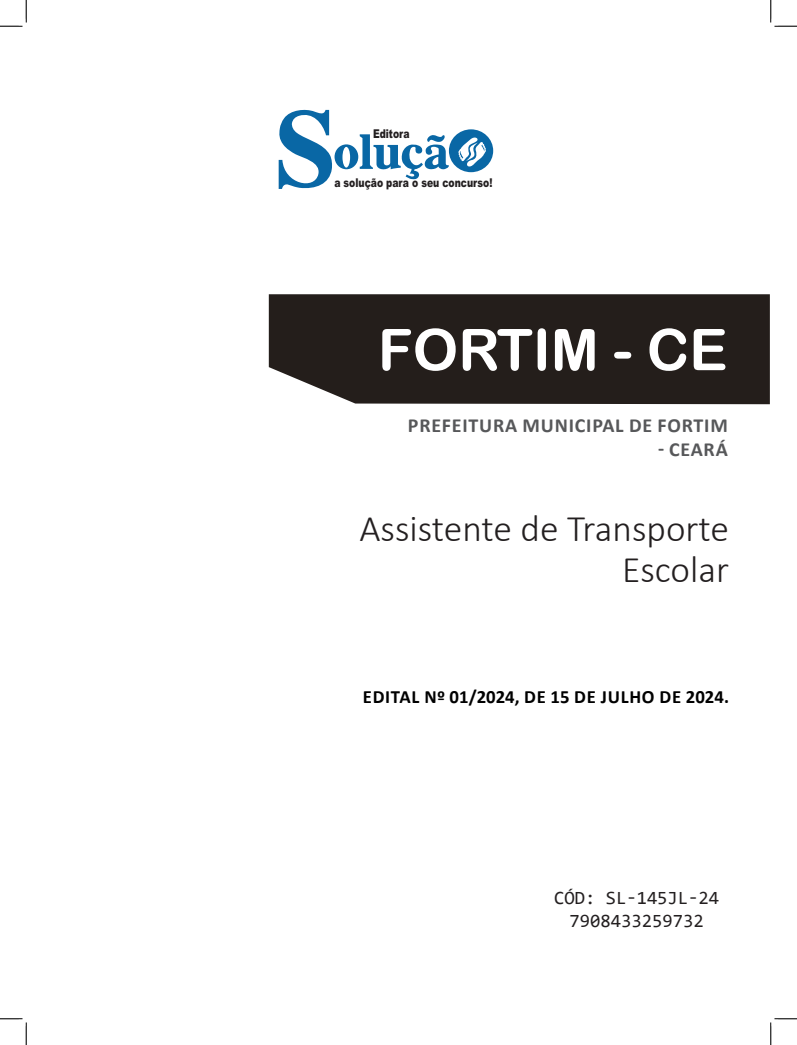
<style>
.page{position:relative;width:797px;height:1045px;background:#fff}
.page>*{position:absolute;margin:0;border:0;box-sizing:border-box;transform-origin:0 0}
.TÍTULO{font:57.5px "Arial Rounded MT Bold";color:#fff}
.CARGO{font:300 37.5px "Calibri";color:#231f20}
.SUBTÍTULO{font:700 20px "Calibri";letter-spacing:.04em;color:#57585a}
.EDITAL{font:700 18.75px "Calibri";letter-spacing:.04em;color:#000}
.SKU_CÓD{font:18.75px "Consolas";color:#231f20}
.t1{font:900 12.12px "Arial";color:#231f20;scale:.76 1}
</style>
<div class="page">
<div style="left:269px;top:294px;width:500px;height:110px;background:#241e1b"></div>
<svg style="left:279px;top:110px;width:214px;height:79px"></svg>
<svg style="left:0;top:0;width:27px;height:27px"></svg>
<svg style="left:0;top:1018px;width:27px;height:27px"></svg>
<svg style="left:770px;top:0;width:27px;height:27px"></svg>
<svg style="left:770px;top:1018px;width:27px;height:27px"></svg>
<p class="t1" style="left:373px;top:125px;width:50px">Editora</p>
<p class="t1" style="left:334px;top:174px;width:210px">a solução para o seu concurso!</p>
<p class="TÍTULO" style="left:378px;top:316px;width:351px">FORTIM - CE</p>
<p class="SUBTÍTULO" style="left:408px;top:411px;width:321px">PREFEITURA MUNICIPAL DE FORTIM</p>
<p class="SUBTÍTULO" style="left:658px;top:435px;width:71px">- CEARÁ</p>
<p class="CARGO" style="left:359px;top:505px;width:371px">Assistente de Transporte</p>
<p class="CARGO" style="left:622px;top:546px;width:108px">Escolar</p>
<p class="EDITAL" style="left:363px;top:683px;width:368px">EDITAL Nº 01/2024, DE 15 DE JULHO DE 2024.</p>
<p class="SKU_CÓD" style="left:554px;top:885px;width:166px">CÓD: SL-145JL-24</p>
<p class="SKU_CÓD" style="left:569px;top:907px;width:136px">7908433259732</p>
</div>
